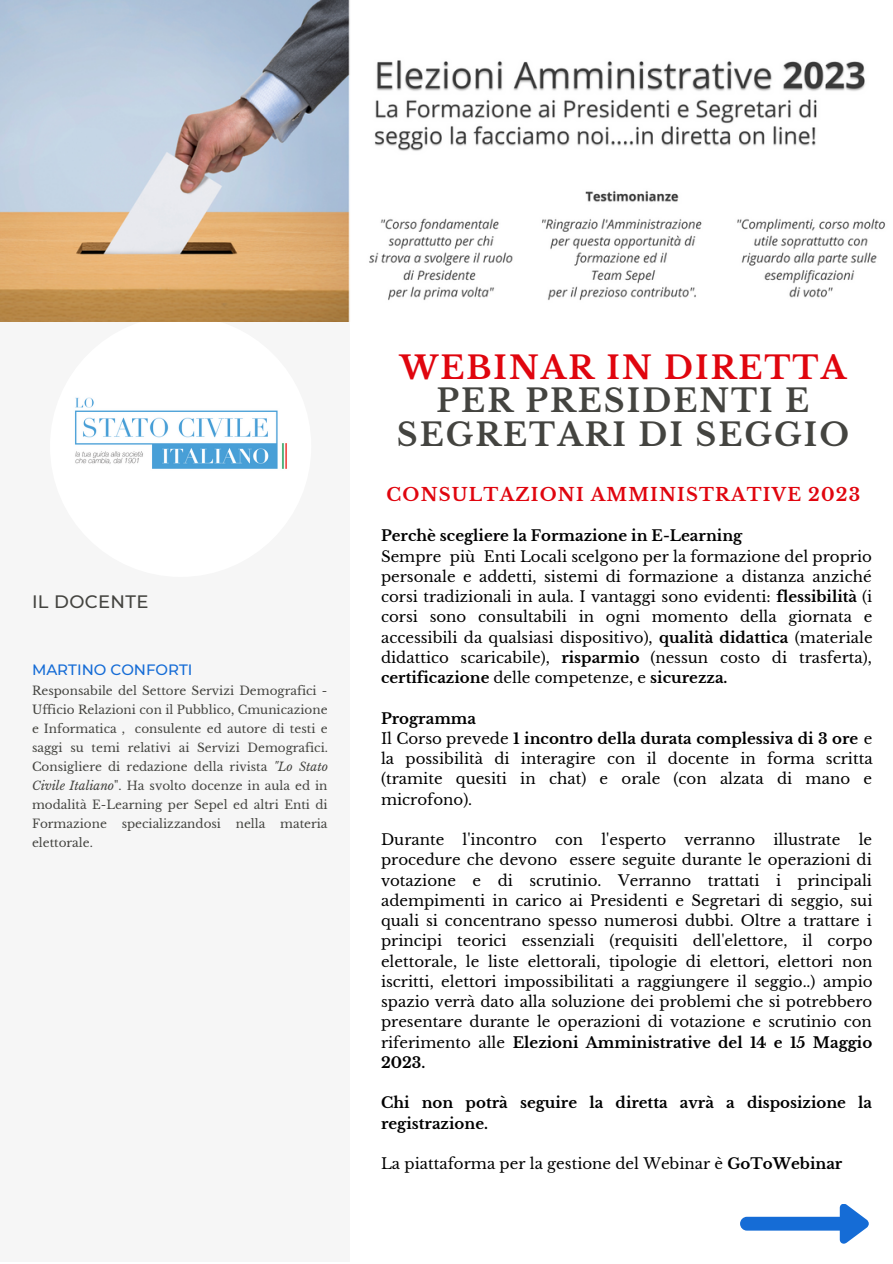
<style>
.page{position:relative;width:893px;height:1264px;background:#fff}
.page>*{position:absolute;margin:0;border:0;box-sizing:border-box;transform-origin:0 0}
.t1{font:700 31.5px/33.8px "Libre Baskerville";letter-spacing:.065em;color:#444440;text-align:center}
.t2{font:700 31.5px "Libre Baskerville";letter-spacing:.065em;color:#e0050e}
.t3{font:700 18px "Libre Baskerville";letter-spacing:.065em;color:#e0050e}
.t4{font:500 18px "Montserrat";letter-spacing:.02em;color:#444440}
.t5{font:15px/20.2px "Libre Baskerville";color:#000;text-align:justify}
.t6{font:700 15px/20.2px "Libre Baskerville";color:#000}
.t7{font:500 15px "Montserrat";color:#156cd6}
.t8{font:12px/19px "Libre Baskerville";color:#444440;text-align:justify}
.s1{font-style:italic}
.s2{font-weight:700}
</style>
<div class="page">
<div style="left:0;top:0;width:349px;height:1261px;background:#f6f6f6"></div>
<img style="left:50px;top:316px;width:261px;height:261px;border-radius:50%">
<svg style="left:740px;top:1204px;width:128px;height:39px"></svg>
<img style="left:0;top:0;width:886px;height:321px">
<p class="t4" style="left:32px;top:590px;width:118px">IL DOCENTE</p>
<p class="t7" style="left:32px;top:660px;width:162px">MARTINO CONFORTI</p>
<p class="t8" style="left:32px;top:681px;width:297px">Responsabile del Settore Servizi Demografici - Ufficio Relazioni con il Pubblico, Cmunicazione e Informatica , consulente ed autore di testi e saggi su temi relativi ai Servizi Demografici.<br>Consigliere di redazione della rivista <span class="s1">"Lo Stato Civile Italiano</span>". Ha svolto docenze in aula ed in modalità E-Learning per Sepel ed altri Enti di Formazione specializzandosi nella materia elettorale.</p>
<h1 class="t2" style="left:399px;top:348px;width:448px">WEBINAR IN DIRETTA</h1>
<h1 class="t1" style="left:397px;top:384px;width:454px">PER PRESIDENTI E<br>SEGRETARI DI SEGGIO</h1>
<p class="t3" style="left:386px;top:484px;width:475px">CONSULTAZIONI AMMINISTRATIVE 2023</p>
<p class="t6" style="left:381px;top:526px;width:363px">Perchè scegliere la Formazione in E-Learning</p>
<p class="t5" style="left:381px;top:546px;width:493px">Sempre più Enti Locali scelgono per la formazione del proprio personale e addetti, sistemi di formazione a distanza anziché corsi tradizionali in aula. I vantaggi sono evidenti: <span class="s2">flessibilità</span> (i corsi sono consultabili in ogni momento della giornata e accessibili da qualsiasi dispositivo), <span class="s2">qualità didattica</span> (materiale didattico scaricabile), <span class="s2">risparmio</span> (nessun costo di trasferta), <span class="s2">certificazione</span> delle competenze, e <span class="s2">sicurezza.</span></p>
<p class="t5" style="left:381px;top:708px;width:493px;text-align:left"><span class="s2">Programma<br></span>Il Corso prevede <span class="s2">1 incontro della durata complessiva di 3 ore</span> e la possibilità di interagire con il docente in forma scritta (tramite quesiti in chat) e orale (con alzata di mano e microfono).</p>
<p class="t5" style="left:381px;top:829px;width:493px">Durante l'incontro con l'esperto verranno illustrate le procedure che devono essere seguite durante le operazioni di votazione e di scrutinio. Verranno trattati i principali adempimenti in carico ai Presidenti e Segretari di seggio, sui quali si concentrano spesso numerosi dubbi. Oltre a trattare i principi teorici essenziali (requisiti dell'elettore, il corpo elettorale, le liste elettorali, tipologie di elettori, elettori non iscritti, elettori impossibilitati a raggiungere il seggio..) ampio spazio verrà dato alla soluzione dei problemi che si potrebbero presentare durante le operazioni di votazione e scrutinio con riferimento alle <span class="s2">Elezioni Amministrative del 14 e 15 Maggio 2023.</span></p>
<p class="t6" style="left:381px;top:1092px;width:492px">Chi non potrà seguire la diretta avrà a disposizione la registrazione.</p>
<p class="t5" style="left:381px;top:1153px;width:463px">La piattaforma per la gestione del Webinar è <span class="s2">GoToWebinar</span></p>
</div>
